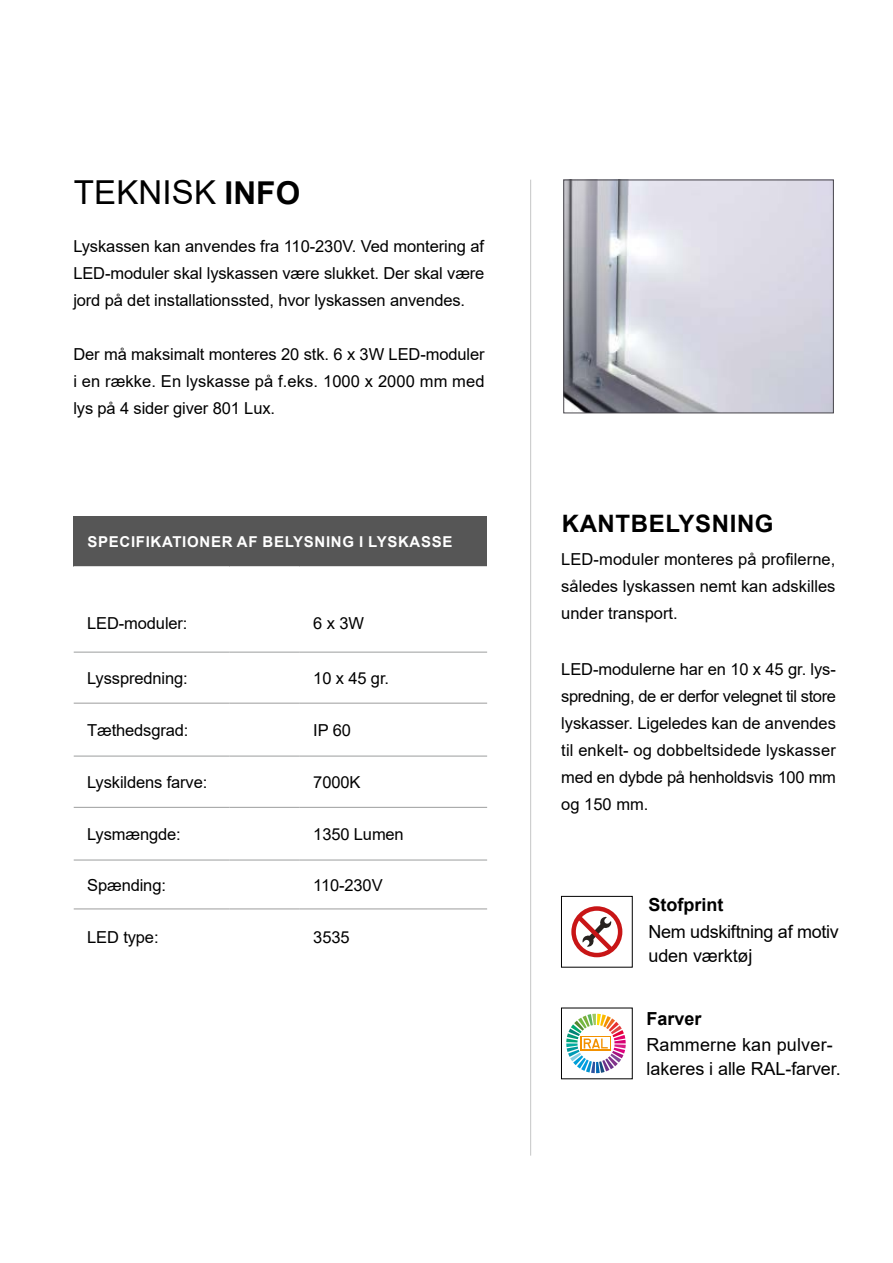
<style>
.page{position:relative;width:893px;height:1263px;background:#fff}
.page>*{position:absolute;margin:0;border:0;box-sizing:border-box;transform-origin:0 0}
.t1{font:33px "Arial";letter-spacing:.005em;color:#000}
.t2{font:700 24px "Arial";letter-spacing:.025em;color:#000}
.t3{font:18px/24px "Arial";letter-spacing:-.005em;color:#000}
.t4{font:700 18px "Arial";color:#000}
.t5{font:16.5px/27px "Arial";letter-spacing:-.01em;color:#000;text-align:justify}
.t6{font:700 15px "Arial";letter-spacing:.045em;color:#fff}
.s1{font-weight:700;font-size:31.5px}
</style>
<div class="page">
<img style="left:565px;top:182px;width:267px;height:229px">
<div style="left:563px;top:180px;width:271px;height:233px;border:1px solid #47454b"></div>
<hr style="left:530px;top:180px;width:1px;height:975px;background:#c5c6c6">
<div style="left:74px;top:516px;width:413px;height:51px;background:#565656"></div>
<hr style="left:74px;top:703px;width:156px;height:1px;background:#9c9d9d">
<hr style="left:74px;top:860px;width:156px;height:1px;background:#9c9d9d">
<hr style="left:74px;top:652px;width:156px;height:1px;background:#9c9d9d">
<hr style="left:74px;top:756px;width:156px;height:1px;background:#9c9d9d">
<hr style="left:74px;top:807px;width:156px;height:1px;background:#9c9d9d">
<hr style="left:74px;top:908px;width:156px;height:1px;background:#9c9d9d">
<hr style="left:73px;top:566px;width:157px;height:1px;background:#fff">
<hr style="left:230px;top:566px;width:70px;height:1px;background:#fff">
<hr style="left:300px;top:566px;width:187px;height:1px;background:#fff">
<hr style="left:230px;top:652px;width:70px;height:1px;background:#9c9d9d">
<hr style="left:230px;top:703px;width:70px;height:1px;background:#9c9d9d">
<hr style="left:300px;top:703px;width:187px;height:1px;background:#9c9d9d">
<hr style="left:230px;top:860px;width:70px;height:1px;background:#9c9d9d">
<hr style="left:300px;top:860px;width:187px;height:1px;background:#9c9d9d">
<hr style="left:230px;top:756px;width:70px;height:1px;background:#9c9d9d">
<hr style="left:300px;top:756px;width:187px;height:1px;background:#9c9d9d">
<hr style="left:230px;top:807px;width:70px;height:1px;background:#9c9d9d">
<hr style="left:300px;top:807px;width:187px;height:1px;background:#9c9d9d">
<hr style="left:230px;top:908px;width:70px;height:1px;background:#9c9d9d">
<hr style="left:300px;top:908px;width:187px;height:1px;background:#9c9d9d">
<hr style="left:300px;top:652px;width:187px;height:1px;background:#9c9d9d">
<img style="left:566px;top:1014px;width:60px;height:59px">
<svg style="left:571px;top:906px;width:51px;height:51px"></svg>
<div style="left:561px;top:896px;width:71px;height:71px;border:1px solid #000"></div>
<h1 class="t1" style="left:74px;top:169px;width:228px">TEKNISK <span class="s1">INFO</span></h1>
<p class="t5" style="left:73px;top:233px;width:413px">Lyskassen kan anvendes fra 110-230V. Ved montering af LED-moduler skal lyskassen være slukket. Der skal være jord på det installationssted, hvor lyskassen anvendes.</p>
<p class="t5" style="left:73px;top:341px;width:413px">Der må maksimalt monteres 20 stk. 6 x 3W LED-moduler i en række. En lyskasse på f.eks. 1000 x 2000 mm med lys på 4 sider giver 801 Lux.</p>
<p class="t6" style="left:87px;top:531px;width:367px">SPECIFIKATIONER AF BELYSNING I LYSKASSE</p>
<p class="t5" style="left:87px;top:609px;width:102px">LED-moduler:</p>
<p class="t5" style="left:313px;top:609px;width:52px">6 x 3W</p>
<p class="t5" style="left:87px;top:664px;width:102px">Lysspredning:</p>
<p class="t5" style="left:313px;top:664px;width:77px">10 x 45 gr.</p>
<p class="t5" style="left:87px;top:717px;width:103px">Tæthedsgrad:</p>
<p class="t5" style="left:313px;top:716px;width:39px">IP 60</p>
<p class="t5" style="left:87px;top:768px;width:122px">Lyskildens farve:</p>
<p class="t5" style="left:313px;top:768px;width:49px">7000K</p>
<p class="t5" style="left:87px;top:820px;width:95px">Lysmængde:</p>
<p class="t5" style="left:313px;top:820px;width:92px">1350 Lumen</p>
<p class="t5" style="left:87px;top:871px;width:80px">Spænding:</p>
<p class="t5" style="left:313px;top:871px;width:71px">110-230V</p>
<p class="t5" style="left:87px;top:924px;width:73px">LED type:</p>
<p class="t5" style="left:313px;top:923px;width:38px">3535</p>
<h2 class="t2" style="left:562px;top:507px;width:213px">KANTBELYSNING</h2>
<p class="t5" style="left:561px;top:546px;width:276px">LED-moduler monteres på profilerne, således lyskassen nemt kan adskilles under transport.</p>
<p class="t5" style="left:561px;top:656px;width:276px">LED-modulerne har en 10 x 45 gr. lys&shy;spredning, de er derfor velegnet til store lyskasser. Ligeledes kan de anvendes til enkelt- og dobbeltsidede lyskasser med en dybde på henholdsvis 100 mm og 150 mm.</p>
<p class="t4" style="left:648px;top:892px;width:76px">Stofprint</p>
<p class="t3" style="left:648px;top:919px;width:192px">Nem udskiftning af motiv uden værktøj</p>
<p class="t4" style="left:646px;top:1006px;width:57px">Farver</p>
<p class="t3" style="left:646px;top:1032px;width:196px">Rammerne kan pulver&shy;lakeres i alle RAL-farver.</p>
</div>
